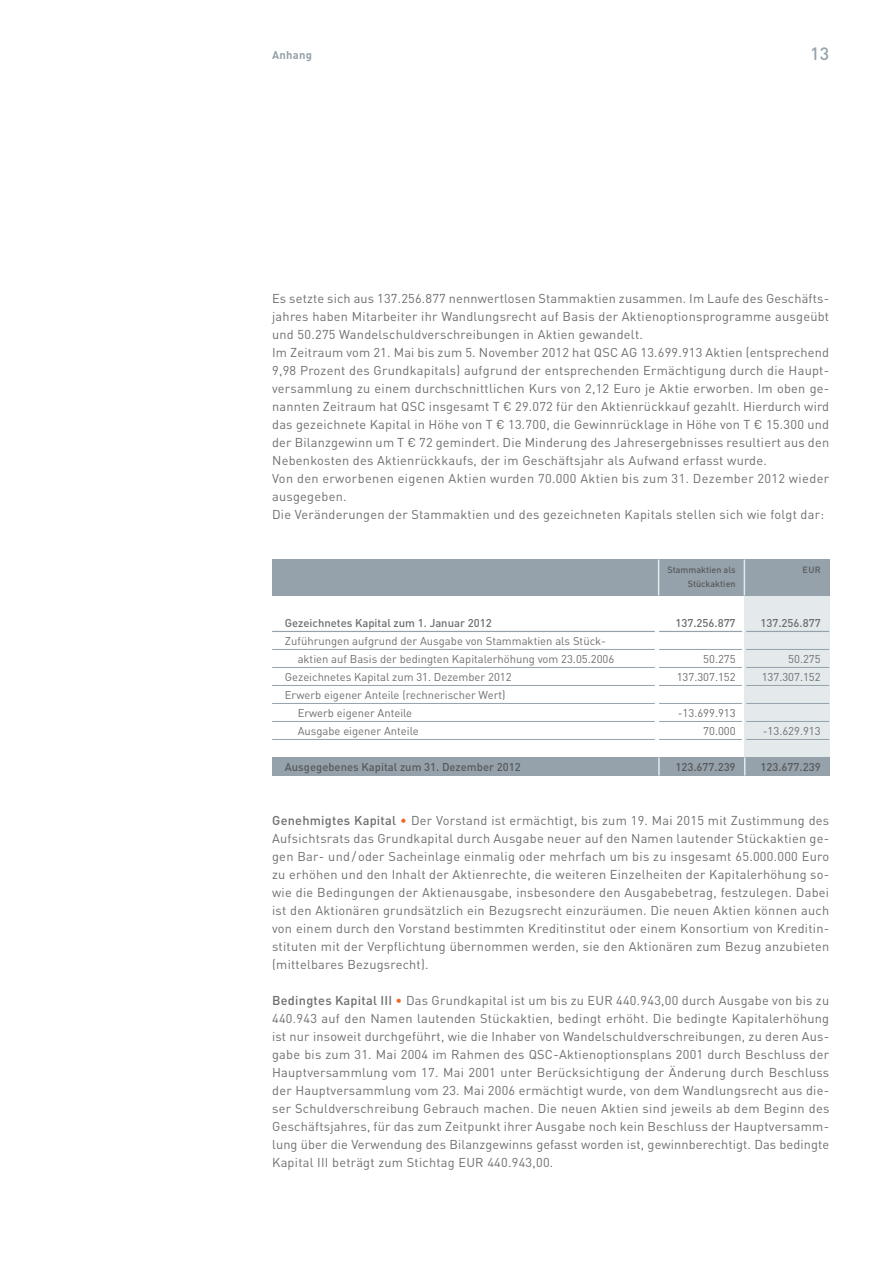
<style>
.page{position:relative;width:893px;height:1263px;background:#fff}
.page>*{position:absolute;margin:0;border:0;box-sizing:border-box;transform-origin:0 0}
.t1{font:500 17.7px "DIN Pro";color:#95a2ab}
.t2{font:12.75px/18px "DIN Pro";letter-spacing:.02em;color:#6d6e70;text-align:justify}
.t3{font:11.25px/18px "DIN Pro";color:#6d6e70;text-align:right}
.t4{font:500 11.25px "DIN Pro";color:#58595b}
.t5{font:500 11.25px "DIN Pro";color:#6d6e70}
.t6{font:700 11.25px "DIN Pro";letter-spacing:.02em;color:#95a2ab}
.t7{font:500 9px "DIN Pro";color:#58595b}
.s1{font-weight:500}
.s2{color:#f26522}
</style>
<div class="page">
<div style="left:744px;top:591px;width:85px;height:171px;background:#e4e9ec"></div>
<div style="left:659px;top:559px;width:170px;height:36px;background:#95a2ab"></div>
<div style="left:659px;top:757px;width:170px;height:18px;background:#95a2ab"></div>
<div style="left:272px;top:559px;width:387px;height:36px;background:#95a2ab"></div>
<div style="left:272px;top:757px;width:387px;height:18px;background:#95a2ab"></div>
<hr style="left:658px;top:559px;width:1px;height:36px;background:#e4e9ec">
<hr style="left:744px;top:559px;width:1px;height:36px;background:#e4e9ec">
<svg style="left:744px;top:757px;width:1px;height:18px"></svg>
<hr style="left:272px;top:649px;width:383px;height:1px;background:#95a2ab">
<hr style="left:272px;top:631px;width:383px;height:1px;background:#95a2ab">
<hr style="left:272px;top:667px;width:383px;height:1px;background:#95a2ab">
<hr style="left:272px;top:685px;width:383px;height:1px;background:#95a2ab">
<hr style="left:272px;top:703px;width:383px;height:1px;background:#95a2ab">
<hr style="left:272px;top:721px;width:383px;height:1px;background:#95a2ab">
<hr style="left:272px;top:739px;width:383px;height:1px;background:#95a2ab">
<hr style="left:746px;top:649px;width:83px;height:1px;background:#95a2ab">
<hr style="left:746px;top:631px;width:83px;height:1px;background:#95a2ab">
<hr style="left:746px;top:667px;width:83px;height:1px;background:#95a2ab">
<hr style="left:746px;top:685px;width:83px;height:1px;background:#95a2ab">
<hr style="left:746px;top:703px;width:83px;height:1px;background:#95a2ab">
<hr style="left:746px;top:721px;width:83px;height:1px;background:#95a2ab">
<hr style="left:746px;top:739px;width:83px;height:1px;background:#95a2ab">
<hr style="left:659px;top:649px;width:83px;height:1px;background:#95a2ab">
<hr style="left:659px;top:631px;width:83px;height:1px;background:#95a2ab">
<hr style="left:659px;top:667px;width:83px;height:1px;background:#95a2ab">
<hr style="left:659px;top:685px;width:83px;height:1px;background:#95a2ab">
<hr style="left:659px;top:703px;width:83px;height:1px;background:#95a2ab">
<hr style="left:659px;top:721px;width:83px;height:1px;background:#95a2ab">
<hr style="left:659px;top:739px;width:83px;height:1px;background:#95a2ab">
<svg style="left:658px;top:757px;width:2px;height:18px"></svg>
<p class="t6" style="left:272px;top:51px;width:41px">Anhang</p>
<h1 class="t1" style="left:810px;top:47px;width:21px">13</h1>
<p class="t2" style="left:272px;top:291px;width:559px;text-align:left">Es setzte sich aus 137.256.877 nennwertlosen Stammaktien zusammen. Im Laufe des Geschäfts&shy;jahres haben Mitarbeiter ihr Wandlungsrecht auf Basis der Aktienoptionsprogramme ausgeübt und 50.275 Wandelschuldverschreibungen in Aktien gewandelt.<br>Im Zeitraum vom 21. Mai bis zum 5. November 2012 hat QSC AG 13.699.913 Aktien (entsprechend 9,98 Prozent des Grundkapitals) aufgrund der entsprechenden Ermächtigung durch die Haupt&shy;versammlung zu einem durchschnittlichen Kurs von 2,12 Euro je Aktie erworben. Im oben ge&shy;nannten Zeitraum hat QSC insgesamt T € 29.072 für den Aktienrückkauf gezahlt. Hierdurch wird das gezeichnete Kapital in Höhe von T € 13.700, die Gewinnrücklage in Höhe von T € 15.300 und der Bilanzgewinn um T € 72 gemindert. Die Minderung des Jahresergebnisses resultiert aus den Nebenkosten des Aktienrückkaufs, der im Geschäftsjahr als Aufwand erfasst wurde.<br>Von den erworbenen eigenen Aktien wurden 70.000 Aktien bis zum 31. Dezember 2012 wieder ausgegeben.<br>Die Veränderungen der Stammaktien und des gezeichneten Kapitals stellen sich wie folgt dar:</p>
<p class="t5" style="left:285px;top:619px;width:208px">Gezeichnetes Kapital zum 1. Januar 2012</p>
<p class="t3" style="left:285px;top:633px;width:323px">Zuführungen aufgrund der Ausgabe von Stammaktien als Stück-</p>
<p class="t3" style="left:298px;top:651px;width:318px">aktien auf Basis der bedingten Kapitalerhöhung vom 23.05.2006</p>
<p class="t3" style="left:285px;top:669px;width:228px">Gezeichnetes Kapital zum 31. Dezember 2012</p>
<p class="t3" style="left:285px;top:687px;width:222px">Erwerb eigener Anteile (rechnerischer Wert)</p>
<p class="t3" style="left:298px;top:705px;width:116px">Erwerb eigener Anteile</p>
<p class="t3" style="left:298px;top:723px;width:123px">Ausgabe eigener Anteile</p>
<p class="t4" style="left:285px;top:763px;width:237px">Ausgegebenes Kapital zum 31. Dezember 2012</p>
<p class="t7" style="left:667px;top:567px;width:70px">Stammaktien als</p>
<p class="t7" style="left:803px;top:567px;width:20px">EUR</p>
<p class="t7" style="left:688px;top:580px;width:49px">Stückaktien</p>
<p class="t5" style="left:760px;top:619px;width:62px">137.256.877</p>
<p class="t3" style="left:762px;top:651px;width:60px">50.275<br>137.307.152</p>
<p class="t5" style="left:675px;top:619px;width:62px">137.256.877</p>
<p class="t3" style="left:677px;top:651px;width:60px">50.275<br>137.307.152</p>
<p class="t3" style="left:678px;top:705px;width:59px">-13.699.913<br>70.000</p>
<p class="t4" style="left:675px;top:763px;width:62px">123.677.239</p>
<p class="t3" style="left:763px;top:723px;width:59px">-13.629.913</p>
<p class="t4" style="left:760px;top:763px;width:62px">123.677.239</p>
<p class="t2" style="left:272px;top:813px;width:559px"><span class="s1">Genehmigtes Kapital</span> <span class="s2">•</span> Der Vorstand ist ermächtigt, bis zum 19. Mai 2015 mit Zustimmung des Aufsichtsrats das Grundkapital durch Ausgabe neuer auf den Namen lautender Stückaktien ge&shy;gen Bar- und / oder Sacheinlage einmalig oder mehrfach um bis zu insgesamt 65.000.000 Euro zu erhöhen und den Inhalt der Aktienrechte, die weiteren Einzelheiten der Kapitalerhöhung so&shy;wie die Bedingungen der Aktienausgabe, insbesondere den Ausgabebetrag, festzulegen. Dabei ist den Aktionären grundsätzlich ein Bezugsrecht einzuräumen. Die neuen Aktien können auch von einem durch den Vorstand bestimmten Kreditinstitut oder einem Konsortium von Kreditin&shy;stituten mit der Verpflichtung übernommen werden, sie den Aktionären zum Bezug anzubieten (mittelbares Bezugsrecht).</p>
<p class="t2" style="left:272px;top:993px;width:559px"><span class="s1">Bedingtes Kapital III</span> <span class="s2">•</span> Das Grundkapital ist um bis zu EUR 440.943,00 durch Ausgabe von bis zu 440.943 auf den Namen lautenden Stückaktien, bedingt erhöht. Die bedingte Kapitalerhöhung ist nur insoweit durchgeführt, wie die Inhaber von Wandelschuldverschreibungen, zu deren Aus&shy;gabe bis zum 31. Mai 2004 im Rahmen des QSC-Aktienoptionsplans 2001 durch Beschluss der Hauptversammlung vom 17. Mai 2001 unter Berücksichtigung der Änderung durch Beschluss der Hauptversammlung vom 23. Mai 2006 ermächtigt wurde, von dem Wandlungsrecht aus die&shy;ser Schuldverschreibung Gebrauch machen. Die neuen Aktien sind jeweils ab dem Beginn des Geschäftsjahres, für das zum Zeitpunkt ihrer Ausgabe noch kein Beschluss der Hauptversamm&shy;lung über die Verwendung des Bilanzgewinns gefasst worden ist, gewinnberechtigt. Das bedingte Kapital III beträgt zum Stichtag EUR 440.943,00.</p>
</div>
